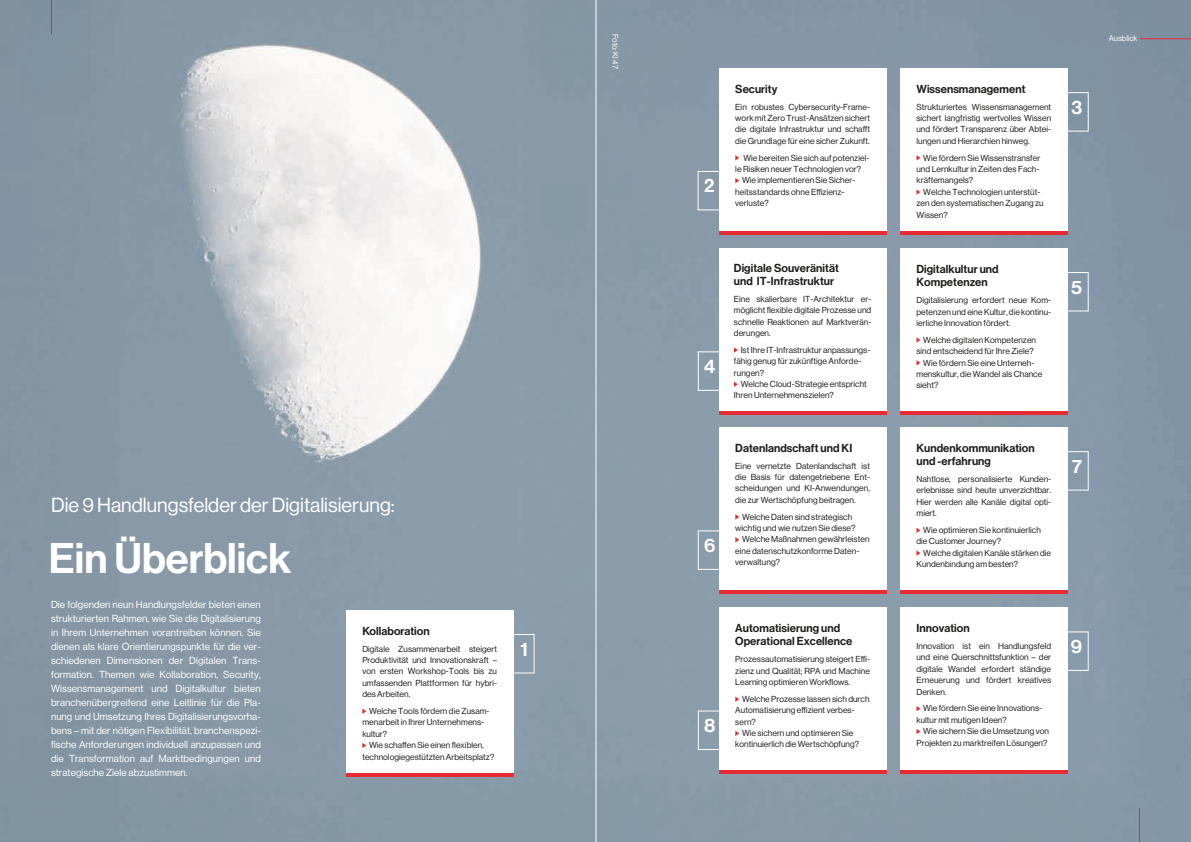
<style>
.page{position:relative;width:1191px;height:842px;background:#fff}
.page>*{position:absolute;margin:0;border:0;box-sizing:border-box;transform-origin:0 0}
.t1{font:42px "N Haas Grotesk DS Pro 65 Md";color:#fff}
.t2{font:20px "N Haas Grotesk DS Pro 55 Rg";color:#fff}
.t3{font:19px "N Haas Grotesk DS Pro 65 Md";color:#fff}
.t4{font:11.4px/13.3px "N Haas Grotesk DS Pro 65 Md";letter-spacing:.005em;color:#1d1d1b}
.t5{font:10px/14px "N Haas Grotesk DS Pro 55 Rg";letter-spacing:.005em;color:#fff;text-align:justify}
.t6{font:8.6px/11.4px "N Haas Grotesk DS Pro 55 Rg";letter-spacing:.005em;color:#1d1d1b;text-align:justify}
.t7{font:8px "N Haas Grotesk DS Pro 55 Rg";color:#fff}
</style>
<div class="page">
<img style="left:0;top:0;width:1191px;height:842px">
<hr style="left:51px;top:0;width:1px;height:34px;background:#e62b32">
<hr style="left:1139px;top:808px;width:1px;height:34px;background:#e62b32">
<div style="left:492px;top:634px;width:42px;height:39px;border:1px solid #fff"></div>
<div style="left:346px;top:610px;width:167px;height:167px;background:#fff"></div>
<svg style="left:362px;top:709px;width:4px;height:5px"></svg>
<svg style="left:362px;top:743px;width:4px;height:5px"></svg>
<hr style="left:346px;top:773px;width:167px;height:4px;background:#e62b32">
<hr style="left:1140px;top:38px;width:51px;height:1px;background:#e62b32">
<div style="left:1046px;top:92px;width:42px;height:40px;border:1px solid #fff"></div>
<div style="left:1046px;top:272px;width:42px;height:39px;border:1px solid #fff"></div>
<div style="left:1046px;top:451px;width:42px;height:40px;border:1px solid #fff"></div>
<div style="left:1046px;top:631px;width:42px;height:40px;border:1px solid #fff"></div>
<div style="left:900px;top:68px;width:167px;height:167px;background:#fff"></div>
<svg style="left:916px;top:155px;width:4px;height:6px"></svg>
<svg style="left:916px;top:189px;width:4px;height:6px"></svg>
<div style="left:900px;top:607px;width:167px;height:167px;background:#fff"></div>
<svg style="left:916px;top:706px;width:4px;height:5px"></svg>
<svg style="left:916px;top:729px;width:4px;height:5px"></svg>
<div style="left:900px;top:427px;width:167px;height:167px;background:#fff"></div>
<svg style="left:916px;top:528px;width:4px;height:5px"></svg>
<svg style="left:916px;top:550px;width:4px;height:6px"></svg>
<div style="left:900px;top:248px;width:167px;height:167px;background:#fff"></div>
<svg style="left:916px;top:337px;width:4px;height:6px"></svg>
<svg style="left:916px;top:360px;width:4px;height:5px"></svg>
<div style="left:698px;top:351px;width:42px;height:40px;border:1px solid #fff"></div>
<div style="left:697px;top:171px;width:43px;height:39px;border:1px solid #fff"></div>
<div style="left:698px;top:530px;width:42px;height:40px;border:1px solid #fff"></div>
<div style="left:698px;top:710px;width:42px;height:40px;border:1px solid #fff"></div>
<div style="left:719px;top:248px;width:167px;height:167px;background:#fff"></div>
<svg style="left:734px;top:347px;width:4px;height:6px"></svg>
<svg style="left:734px;top:382px;width:4px;height:5px"></svg>
<div style="left:719px;top:607px;width:167px;height:167px;background:#fff"></div>
<svg style="left:735px;top:696px;width:4px;height:6px"></svg>
<svg style="left:735px;top:731px;width:4px;height:5px"></svg>
<div style="left:719px;top:427px;width:167px;height:167px;background:#fff"></div>
<svg style="left:735px;top:514px;width:4px;height:6px"></svg>
<svg style="left:735px;top:537px;width:4px;height:5px"></svg>
<div style="left:719px;top:68px;width:167px;height:167px;background:#fff"></div>
<svg style="left:735px;top:155px;width:4px;height:6px"></svg>
<svg style="left:735px;top:178px;width:4px;height:5px"></svg>
<hr style="left:719px;top:231px;width:167px;height:4px;background:#e62b32">
<hr style="left:900px;top:231px;width:167px;height:4px;background:#e62b32">
<hr style="left:719px;top:411px;width:167px;height:4px;background:#e62b32">
<hr style="left:900px;top:411px;width:167px;height:4px;background:#e62b32">
<hr style="left:719px;top:590px;width:167px;height:4px;background:#e62b32">
<hr style="left:900px;top:590px;width:167px;height:4px;background:#e62b32">
<hr style="left:719px;top:770px;width:167px;height:4px;background:#e62b32">
<hr style="left:900px;top:770px;width:167px;height:4px;background:#e62b32">
<hr style="left:595px;top:0;width:1px;height:842px;background:#fff">
<p class="t7" style="left:620px;top:34px;width:36px;rotate:90deg">Foto: Kl 47</p>
<h2 class="t2" style="left:51px;top:493px;width:345px">Die 9 Handlungsfelder der Digitalisierung:</h2>
<h1 class="t1" style="left:49px;top:534px;width:244px">Ein Überblick</h1>
<p class="t5" style="left:51px;top:598px;width:211px">Die folgenden neun Handlungsfelder bieten einen strukturierten Rahmen, wie Sie die Digitalisierung in Ihrem Unternehmen vorantreiben können. Sie dienen als klare Orientierungspunkte für die ver&shy;schiedenen Dimensionen der Digitalen Trans&shy;formation. Themen wie Kollaboration, Security, Wissensmanagement und Digitalkultur bieten branchenübergreifend eine Leitlinie für die Pla&shy;nung und Umsetzung Ihres Digitalisierungsvorha&shy;bens – mit der nötigen Flexibilität, branchenspezi&shy;fische Anforderungen individuell anzupassen und die Transformation auf Marktbedingungen und strategische Ziele abzustimmen.</p>
<h3 class="t4" style="left:362px;top:624px;width:69px">Kollaboration</h3>
<p class="t6" style="left:362px;top:643px;width:136px">Digitale Zusammenarbeit steigert Produktivität und Innovationskraft – von ersten Workshop-Tools bis zu umfassenden Plattformen für hybri&shy;des Arbeiten.</p>
<p class="t6" style="left:362px;top:705px;width:129px;text-align:left;text-indent:7px">Welche Tools fördern die Zusam&shy;menarbeit in Ihrer Unternehmens&shy;kultur?</p>
<p class="t6" style="left:362px;top:739px;width:133px;text-align:center">Wie schaffen Sie einen flexiblen, technologiegestützten Arbeitsplatz?</p>
<h3 class="t3" style="left:520px;top:638px;width:9px">1</h3>
<h3 class="t3" style="left:704px;top:175px;width:12px">2</h3>
<h3 class="t4" style="left:735px;top:82px;width:44px">Security</h3>
<p class="t6" style="left:735px;top:101px;width:136px">Ein robustes Cybersecurity-Frame&shy;work mit Zero Trust-Ansätzen sichert die digitale Infrastruktur und schafft die Grundlage für eine sicher Zukunft.</p>
<p class="t6" style="left:743px;top:152px;width:127px">Wie bereiten Sie sich auf potenziel-</p>
<p class="t6" style="left:735px;top:163px;width:127px">le Risiken neuer Technologien vor?</p>
<p class="t6" style="left:742px;top:175px;width:115px">Wie implementieren Sie Sicher-</p>
<p class="t6" style="left:735px;top:186px;width:111px">heitsstandards ohne Effizienz-</p>
<p class="t6" style="left:735px;top:197px;width:35px">verluste?</p>
<h3 class="t3" style="left:704px;top:355px;width:13px">4</h3>
<h3 class="t3" style="left:704px;top:534px;width:13px">6</h3>
<h3 class="t4" style="left:734px;top:261px;width:106px">Digitale Souveränität und IT-Infrastruktur</h3>
<p class="t6" style="left:734px;top:293px;width:139px">Eine skalierbare IT-Architektur er&shy;möglicht flexible digitale Prozesse und schnelle Reaktionen auf Marktverän&shy;derungen.</p>
<p class="t6" style="left:734px;top:344px;width:138px;text-align:left;text-indent:7px">Ist Ihre IT-Infrastruktur anpassungs&shy;fähig genug für zukünftige Anforde&shy;rungen?</p>
<p class="t6" style="left:734px;top:378px;width:134px;text-indent:7px">Welche Cloud-Strategie entspricht<br>Ihren Unternehmenszielen?</p>
<h3 class="t4" style="left:735px;top:441px;width:118px">Datenlandschaft und KI</h3>
<p class="t6" style="left:735px;top:460px;width:136px">Eine vernetzte Datenlandschaft ist die Basis für datengetriebene Ent&shy;scheidungen und KI-Anwendungen, die zur Wertschöpfung beitragen.</p>
<p class="t6" style="left:742px;top:511px;width:112px">Welche Daten sind strategisch</p>
<p class="t6" style="left:735px;top:522px;width:122px">wichtig und wie nutzen Sie diese?</p>
<p class="t6" style="left:742px;top:534px;width:129px">Welche Maßnahmen gewährleisten</p>
<p class="t6" style="left:735px;top:545px;width:125px">eine datenschutzkonforme Daten-</p>
<p class="t6" style="left:735px;top:557px;width:46px">verwaltung?</p>
<h3 class="t3" style="left:704px;top:714px;width:13px">8</h3>
<h3 class="t4" style="left:735px;top:622px;width:119px">Automatisierung und<br>Operational Excellence</h3>
<p class="t6" style="left:735px;top:654px;width:136px">Prozessautomatisierung steigert Effi&shy;zienz und Qualität; RPA und Machine Learning optimieren Workflows.</p>
<p class="t6" style="left:742px;top:693px;width:129px">Welche Prozesse lassen sich durch</p>
<p class="t6" style="left:735px;top:705px;width:121px">Automatisierung effizient verbes-</p>
<p class="t6" style="left:735px;top:716px;width:22px">sern?</p>
<p class="t6" style="left:742px;top:727px;width:113px">Wie sichern und optimieren Sie</p>
<p class="t6" style="left:735px;top:739px;width:125px">kontinuierlich die Wertschöpfung?</p>
<h3 class="t4" style="left:916px;top:82px;width:110px">Wissensmanagement</h3>
<p class="t6" style="left:916px;top:101px;width:136px">Strukturiertes Wissensmanagement sichert langfristig wertvolles Wissen und fördert Transparenz über Abtei&shy;lungen und Hierarchien hinweg.</p>
<p class="t6" style="left:916px;top:152px;width:125px;text-indent:7px">Wie fördern Sie Wissenstransfer und Lernkultur in Zeiten des Fach&shy;kräftemangels?</p>
<p class="t6" style="left:916px;top:186px;width:129px;text-align:left;text-indent:7px">Welche Technologien unterstüt&shy;zen den systematischen Zugang zu<br>Wissen?</p>
<h3 class="t4" style="left:916px;top:263px;width:84px">Digitalkultur und<br>Kompetenzen</h3>
<p class="t6" style="left:916px;top:294px;width:136px">Digitalisierung erfordert neue Kom&shy;petenzen und eine Kultur, die kontinu&shy;ierliche Innovation fördert.</p>
<p class="t6" style="left:923px;top:334px;width:114px">Welche digitalen Kompetenzen</p>
<p class="t6" style="left:916px;top:345px;width:119px">sind entscheidend für Ihre Ziele?</p>
<p class="t6" style="left:923px;top:357px;width:113px">Wie fördern Sie eine Unterneh-</p>
<p class="t6" style="left:916px;top:368px;width:127px">menskultur, die Wandel als Chance</p>
<p class="t6" style="left:916px;top:380px;width:23px">sieht?</p>
<h3 class="t3" style="left:1071px;top:96px;width:12px">3</h3>
<h3 class="t3" style="left:1071px;top:276px;width:12px">5</h3>
<h3 class="t4" style="left:916px;top:441px;width:120px">Kundenkommunikation und -erfahrung</h3>
<p class="t6" style="left:916px;top:473px;width:136px">Nahtlose, personalisierte Kunden&shy;erlebnisse sind heute unverzichtbar.<br>Hier werden alle Kanäle digital opti&shy;miert.</p>
<p class="t6" style="left:916px;top:524px;width:126px;text-indent:7px">Wie optimieren Sie kontinuierlich die Customer Journey?</p>
<p class="t6" style="left:916px;top:547px;width:136px;text-indent:7px">Welche digitalen Kanäle stärken die<br>Kundenbindung am besten?</p>
<h3 class="t3" style="left:1072px;top:455px;width:12px">7</h3>
<h3 class="t4" style="left:916px;top:622px;width:55px">Innovation</h3>
<p class="t6" style="left:916px;top:640px;width:136px">Innovation ist ein Handlungsfeld und eine Querschnittsfunktion – der digitale Wandel erfordert ständige Erneuerung und fördert kreatives Denken.</p>
<p class="t6" style="left:916px;top:703px;width:127px;text-indent:7px">Wie fördern Sie eine Innovations&shy;kultur mit mutigen Ideen?</p>
<p class="t6" style="left:916px;top:725px;width:134px;text-align:right">Wie sichern Sie die Umsetzung von<br>Projekten zu marktreifen Lösungen?</p>
<h3 class="t3" style="left:1070px;top:635px;width:13px">9</h3>
<p class="t7" style="left:1109px;top:34px;width:30px">Ausblick</p>
</div>
